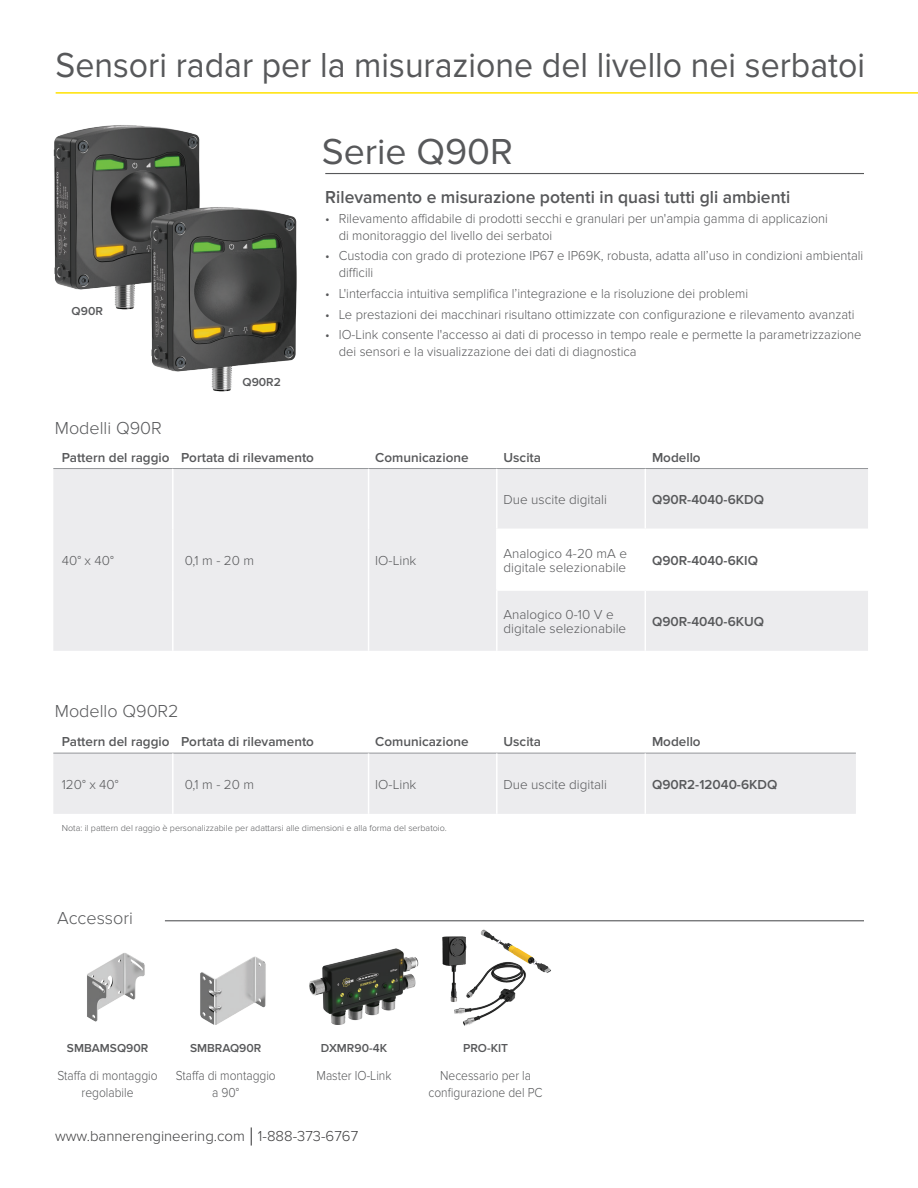
<style>
.page{position:relative;width:918px;height:1188px;background:#fff}
.page>*{position:absolute;margin:0;border:0;box-sizing:border-box;transform-origin:0 0}
.EN_Page_Header{font:37.5px "Proxima Nova";color:#57585a}
.EN_Page_Header-2{font:36px "Proxima Nova";color:#57585a;scale:.94 1}
.EN_Sub_Head_Bold{font:600 18px "Proxima Nova";color:#57585a}
.EN_Sub_Head{font:300 18px "Proxima Nova";color:#57585a}
.t1{font:300 15px "Proxima Nova";color:#3e3e3f}
.EN_Body_Text{font:300 13.5px/16.5px "Proxima Nova";color:#57585a;scale:.96 1}
.EN_Body_Text_Bold{font:600 13.5px "Proxima Nova";color:#57585a}
.EN_Body_Text-2{font:300 13.5px/13.5px "Proxima Nova";color:#57585a}
.EN_Body_Text-3{font:300 13.5px/16.5px "Proxima Nova";color:#57585a;text-align:center;scale:.89 1}
.EN_Accessories_text_bold{font:600 12px "Proxima Nova";color:#57585a}
.EN_Footnotes{font:300 9px "Proxima Nova";color:#57585a}
.s1{font-size:25.5px}
</style>
<div class="page">
<hr style="left:56px;top:92px;width:862px;height:2px;background:#ffe201">
<hr style="left:325px;top:173px;width:539px;height:1px;background:#57585a">
<svg style="left:53px;top:469px;width:815px;height:182px;fill:#ececee"></svg>
<hr style="left:645px;top:468px;width:223px;height:1px;background:#939598">
<hr style="left:496px;top:529px;width:149px;height:1px;background:#fff">
<hr style="left:496px;top:589px;width:149px;height:2px;background:#fff">
<hr style="left:645px;top:529px;width:223px;height:1px;background:#fff">
<hr style="left:645px;top:589px;width:223px;height:2px;background:#fff">
<hr style="left:53px;top:468px;width:120px;height:1px;background:#939598">
<hr style="left:497px;top:468px;width:148px;height:1px;background:#939598">
<hr style="left:173px;top:468px;width:196px;height:1px;background:#939598">
<hr style="left:369px;top:468px;width:128px;height:1px;background:#939598">
<hr style="left:172px;top:469px;width:2px;height:60px;background:#fff">
<hr style="left:368px;top:469px;width:1px;height:60px;background:#fff">
<hr style="left:172px;top:529px;width:2px;height:61px;background:#fff">
<hr style="left:368px;top:529px;width:1px;height:61px;background:#fff">
<hr style="left:172px;top:590px;width:2px;height:61px;background:#fff">
<hr style="left:368px;top:590px;width:1px;height:61px;background:#fff">
<hr style="left:496px;top:469px;width:2px;height:60px;background:#fff">
<hr style="left:645px;top:469px;width:1px;height:60px;background:#fff">
<hr style="left:496px;top:530px;width:2px;height:59px;background:#fff">
<hr style="left:645px;top:530px;width:1px;height:59px;background:#fff">
<hr style="left:496px;top:591px;width:2px;height:60px;background:#fff">
<hr style="left:645px;top:591px;width:1px;height:60px;background:#fff">
<div style="left:53px;top:754px;width:803px;height:60px;background:#ececee"></div>
<hr style="left:369px;top:753px;width:128px;height:1px;background:#939598">
<hr style="left:497px;top:753px;width:148px;height:1px;background:#939598">
<hr style="left:645px;top:753px;width:211px;height:1px;background:#939598">
<hr style="left:53px;top:753px;width:120px;height:1px;background:#939598">
<hr style="left:173px;top:753px;width:196px;height:1px;background:#939598">
<hr style="left:172px;top:753px;width:2px;height:61px;background:#fff">
<hr style="left:368px;top:753px;width:1px;height:61px;background:#fff">
<hr style="left:496px;top:753px;width:2px;height:61px;background:#fff">
<hr style="left:645px;top:753px;width:1px;height:61px;background:#fff">
<hr style="left:165px;top:920px;width:699px;height:1px;background:#57585a">
<img style="left:442px;top:929px;width:109px;height:97px">
<img style="left:87px;top:953px;width:58px;height:69px">
<img style="left:200px;top:956px;width:66px;height:69px">
<img style="left:309px;top:948px;width:110px;height:76px">
<img style="left:53px;top:125px;width:147px;height:185px">
<img style="left:133px;top:188px;width:164px;height:204px">
<p class="EN_Page_Header-2" style="left:56px;top:45px;width:863px">Sensori radar per la misurazione del livello nei serbatoi</p>
<p class="EN_Accessories_text_bold" style="left:72px;top:304px;width:33px">Q90R</p>
<p class="EN_Sub_Head" style="left:55px;top:418px;width:109px">Modelli Q90R</p>
<p class="EN_Accessories_text_bold" style="left:243px;top:375px;width:40px">Q90R2</p>
<p class="EN_Page_Header" style="left:322px;top:130px;width:193px">Serie Q90R</p>
<p class="EN_Sub_Head_Bold" style="left:325px;top:187px;width:467px">Rilevamento e misurazione potenti in quasi tutti gli ambienti</p>
<p class="EN_Body_Text" style="left:339px;top:211px;width:511px;text-indent:-14px">• Rilevamento affidabile di prodotti secchi e granulari per un'ampia gamma di applicazioni di monitoraggio del livello dei serbatoi</p>
<p class="EN_Body_Text" style="left:339px;top:248px;width:548px;text-indent:-14px">• Custodia con grado di protezione IP67 e IP69K, robusta, adatta all’uso in condizioni ambientali difficili</p>
<p class="EN_Body_Text" style="left:325px;top:285px;width:442px">• L'interfaccia intuitiva semplifica l’integrazione e la risoluzione dei problemi</p>
<p class="EN_Body_Text" style="left:325px;top:306px;width:553px">• Le prestazioni dei macchinari risultano ottimizzate con configurazione e rilevamento avanzati</p>
<p class="EN_Body_Text" style="left:339px;top:327px;width:546px;text-indent:-14px">• IO-Link consente l'accesso ai dati di processo in tempo reale e permette la parametrizzazione dei sensori e la visualizzazione dei dati di diagnostica</p>
<p class="EN_Body_Text_Bold" style="left:62px;top:450px;width:109px">Pattern del raggio</p>
<p class="EN_Body_Text_Bold" style="left:181px;top:450px;width:134px">Portata di rilevamento</p>
<p class="EN_Body_Text_Bold" style="left:375px;top:450px;width:95px">Comunicazione</p>
<p class="EN_Body_Text_Bold" style="left:504px;top:450px;width:39px">Uscita</p>
<p class="EN_Body_Text_Bold" style="left:652px;top:450px;width:50px">Modello</p>
<p class="EN_Body_Text-2" style="left:62px;top:554px;width:54px">40° x 40°</p>
<p class="EN_Body_Text-2" style="left:185px;top:554px;width:71px">0,1 m - 20 m</p>
<p class="EN_Body_Text-2" style="left:375px;top:554px;width:43px">IO-Link</p>
<p class="EN_Sub_Head" style="left:55px;top:701px;width:126px">Modello Q90R2</p>
<p class="EN_Body_Text-2" style="left:504px;top:493px;width:105px">Due uscite digitali</p>
<p class="EN_Body_Text_Bold" style="left:652px;top:492px;width:114px">Q90R-4040-6KDQ</p>
<p class="EN_Body_Text-2" style="left:504px;top:547px;width:125px">Analogico 4-20 mA e digitale selezionabile</p>
<p class="EN_Body_Text_Bold" style="left:652px;top:553px;width:107px">Q90R-4040-6KIQ</p>
<p class="EN_Body_Text-2" style="left:504px;top:608px;width:124px">Analogico 0-10 V e digitale selezionabile</p>
<p class="EN_Body_Text_Bold" style="left:652px;top:613px;width:114px">Q90R-4040-6KUQ</p>
<p class="EN_Body_Text_Bold" style="left:62px;top:734px;width:109px">Pattern del raggio</p>
<p class="EN_Body_Text_Bold" style="left:181px;top:734px;width:134px">Portata di rilevamento</p>
<p class="EN_Body_Text_Bold" style="left:375px;top:734px;width:95px">Comunicazione</p>
<p class="EN_Body_Text_Bold" style="left:504px;top:734px;width:39px">Uscita</p>
<p class="EN_Body_Text_Bold" style="left:652px;top:734px;width:50px">Modello</p>
<p class="EN_Body_Text-2" style="left:62px;top:778px;width:58px">120° x 40°</p>
<p class="EN_Body_Text-2" style="left:185px;top:778px;width:71px">0,1 m - 20 m</p>
<p class="EN_Body_Text-2" style="left:375px;top:778px;width:43px">IO-Link</p>
<p class="EN_Body_Text-2" style="left:504px;top:778px;width:105px">Due uscite digitali</p>
<p class="EN_Body_Text_Bold" style="left:652px;top:777px;width:127px">Q90R2-12040-6KDQ</p>
<p class="EN_Footnotes" style="left:62px;top:823px;width:387px">Nota: il pattern del raggio è personalizzabile per adattarsi alle dimensioni e alla forma del serbatoio.</p>
<p class="EN_Sub_Head" style="left:57px;top:908px;width:77px">Accessori</p>
<p class="EN_Accessories_text_bold" style="left:67px;top:1041px;width:83px">SMBAMSQ90R</p>
<p class="EN_Accessories_text_bold" style="left:190px;top:1041px;width:73px">SMBRAQ90R</p>
<p class="EN_Accessories_text_bold" style="left:321px;top:1041px;width:68px">DXMR90-4K</p>
<p class="EN_Accessories_text_bold" style="left:463px;top:1041px;width:47px">PRO-KIT</p>
<p class="EN_Body_Text-3" style="left:58px;top:1068px;width:114px">Staffa di montaggio regolabile</p>
<p class="EN_Body_Text-3" style="left:176px;top:1068px;width:114px">Staffa di montaggio a 90°</p>
<p class="EN_Body_Text-3" style="left:317px;top:1068px;width:86px">Master IO-Link</p>
<p class="EN_Body_Text-3" style="left:429px;top:1068px;width:130px">Necessario per la configurazione del PC</p>
<p class="t1" style="left:55px;top:1127px;width:305px">www.bannerengineering.com <span class="s1">|</span> 1-888-373-6767</p>
</div>
